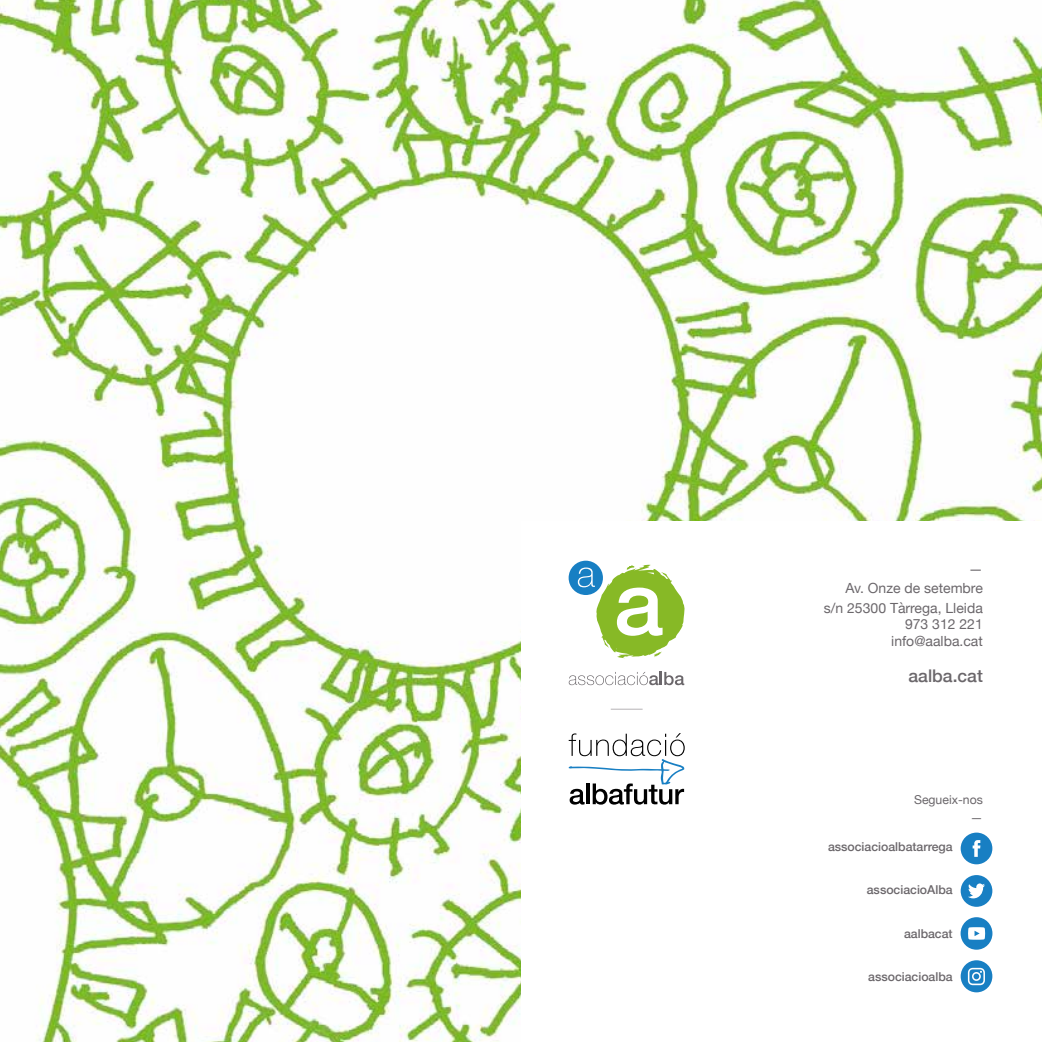
<style>
.page{position:relative;width:1042px;height:1042px;background:#fff}
.page>*{position:absolute;margin:0;border:0;box-sizing:border-box;transform-origin:0 0}
.t1{font:500 17.5px "Helvetica Neue";color:#6b676b}
.t2{font:14px/19.2px "Helvetica Neue";color:#6b676b;text-align:right}
.t3{font:500 12.25px "Helvetica Neue";color:#6b676b}
.t4{font:12.25px/17.5px "Helvetica Neue";color:#6b676b;text-align:right}
</style>
<div class="page">
<img style="left:0;top:0;width:1042px;height:1042px">
<div style="left:521px;top:521px;width:521px;height:521px;background:#fff"></div>
<svg style="left:960px;top:832px;width:32px;height:32px"></svg>
<svg style="left:960px;top:875px;width:32px;height:32px"></svg>
<svg style="left:960px;top:960px;width:32px;height:32px"></svg>
<div style="left:568px;top:561px;width:35px;height:34px;background:#187fc3;border-radius:50%"></div>
<svg style="left:569px;top:672px;width:115px;height:13px"></svg>
<svg style="left:578px;top:565px;width:107px;height:93px"></svg>
<svg style="left:568px;top:733px;width:117px;height:71px"></svg>
<hr style="left:611px;top:709px;width:31px;height:1px;background:#b5b3b5">
<svg style="left:960px;top:917px;width:32px;height:32px"></svg>
<p class="t2" style="left:824px;top:560px;width:160px">—<br>Av. Onze de setembre s/n 25300 Tàrrega, Lleida</p>
<p class="t2" style="left:891px;top:617px;width:93px;line-height:16.8px">973 312 221 info@aalba.cat</p>
<p class="t1" style="left:908px;top:661px;width:76px">aalba.cat</p>
<p class="t4" style="left:914px;top:791px;width:70px">Segueix-nos —</p>
<p class="t3" style="left:828px;top:837px;width:126px">associacioalbatarrega</p>
<p class="t3" style="left:867px;top:879px;width:87px">associacioAlba</p>
<p class="t3" style="left:904px;top:923px;width:50px">aalbacat</p>
<p class="t3" style="left:868px;top:966px;width:86px">associacioalba</p>
</div>
